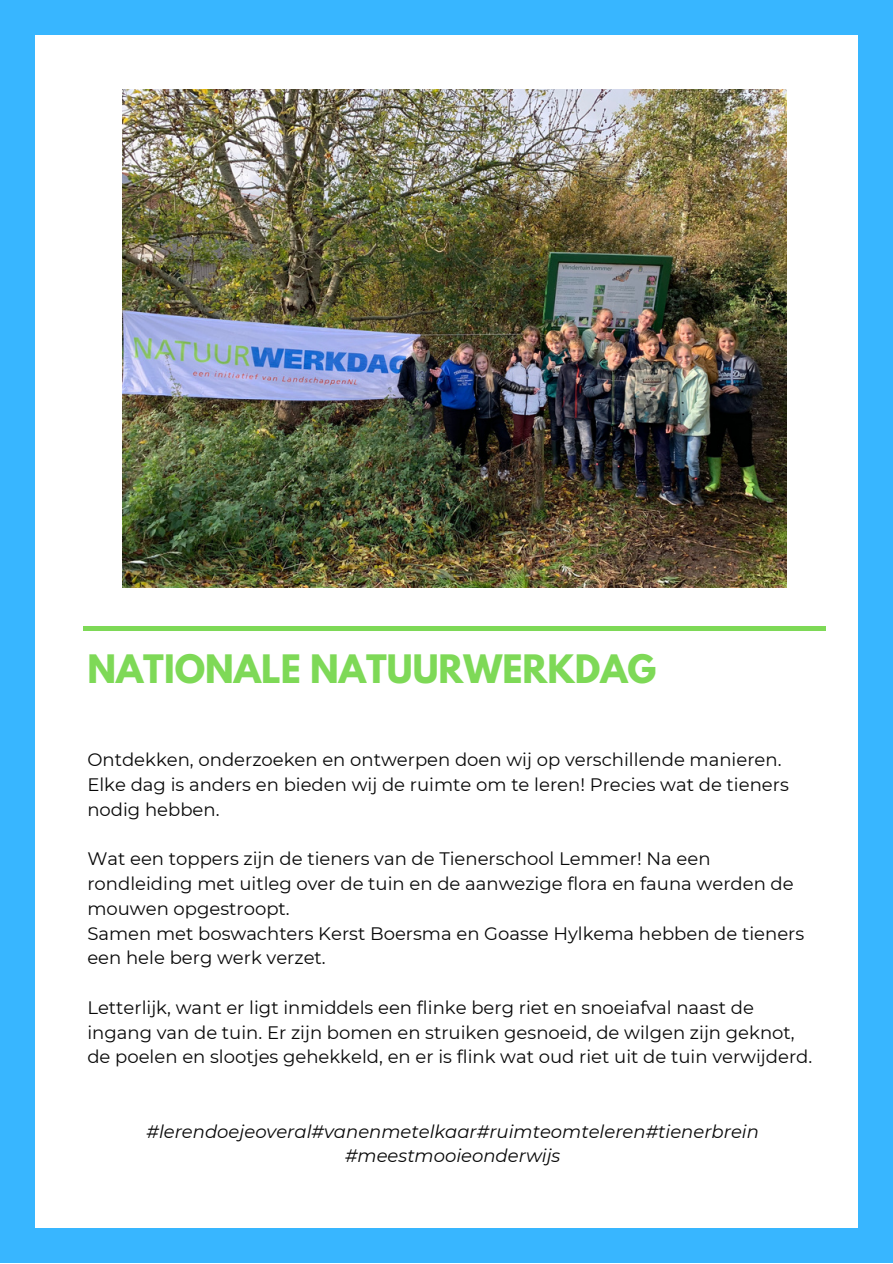
<style>
.page{position:relative;width:893px;height:1264px;background:#fff}
.page>*{position:absolute;margin:0;border:0;box-sizing:border-box;transform-origin:0 0}
.t1{font:700 34.65px "League Spartan";color:#7ed957}
.t2{font:18px/24.8px "Montserrat";color:#080808}
.t3{font:italic 18px/24.8px "Montserrat";color:#080808;text-align:center}
</style>
<div class="page">
<div style="left:0;top:0;width:892px;height:1262px;background:#38b6ff"></div>
<svg style="left:857px;top:628px;width:1px;height:36px"></svg>
<svg style="left:594px;top:1227px;width:40px;height:1px"></svg>
<svg style="left:857px;top:1070px;width:1px;height:37px"></svg>
<svg style="left:107px;top:1227px;width:36px;height:1px"></svg>
<svg style="left:212px;top:1227px;width:22px;height:1px"></svg>
<svg style="left:857px;top:126px;width:1px;height:26px"></svg>
<svg style="left:857px;top:754px;width:1px;height:21px"></svg>
<svg style="left:857px;top:330px;width:1px;height:21px"></svg>
<svg style="left:857px;top:1008px;width:1px;height:34px"></svg>
<svg style="left:745px;top:1227px;width:85px;height:1px"></svg>
<svg style="left:363px;top:1227px;width:33px;height:1px"></svg>
<svg style="left:857px;top:225px;width:1px;height:34px"></svg>
<svg style="left:546px;top:1227px;width:21px;height:1px"></svg>
<svg style="left:35px;top:1227px;width:25px;height:1px"></svg>
<svg style="left:857px;top:1165px;width:1px;height:27px"></svg>
<svg style="left:857px;top:934px;width:1px;height:17px"></svg>
<svg style="left:857px;top:819px;width:1px;height:23px"></svg>
<div style="left:35px;top:35px;width:822px;height:1192px;background:#fff"></div>
<hr style="left:83px;top:626px;width:742px;height:4px;background:#7ed957">
<img style="left:123px;top:89px;width:663px;height:498px">
<h1 class="t1" style="left:87px;top:651px;width:570px">NATIONALE NATUURWERKDAG</h1>
<p class="t2" style="left:87px;top:747px;width:703px">Ontdekken, onderzoeken en ontwerpen doen wij op verschillende manieren.<br>Elke dag is anders en bieden wij de ruimte om te leren! Precies wat de tieners nodig hebben.</p>
<p class="t2" style="left:87px;top:846px;width:718px">Wat een toppers zijn de tieners van de Tienerschool Lemmer! Na een rondleiding met uitleg over de tuin en de aanwezige flora en fauna werden de mouwen opgestroopt.<br>Samen met boswachters Kerst Boersma en Goasse Hylkema hebben de tieners een hele berg werk verzet.</p>
<p class="t2" style="left:87px;top:995px;width:726px">Letterlijk, want er ligt inmiddels een flinke berg riet en snoeiafval naast de ingang van de tuin. Er zijn bomen en struiken gesnoeid, de wilgen zijn geknot, de poelen en slootjes gehekkeld, en er is flink wat oud riet uit de tuin verwijderd.</p>
<p class="t3" style="left:146px;top:1118px;width:614px">#lerendoejeoveral#vanenmetelkaar#ruimteomteleren#tienerbrein #meestmooieonderwijs</p>
</div>
